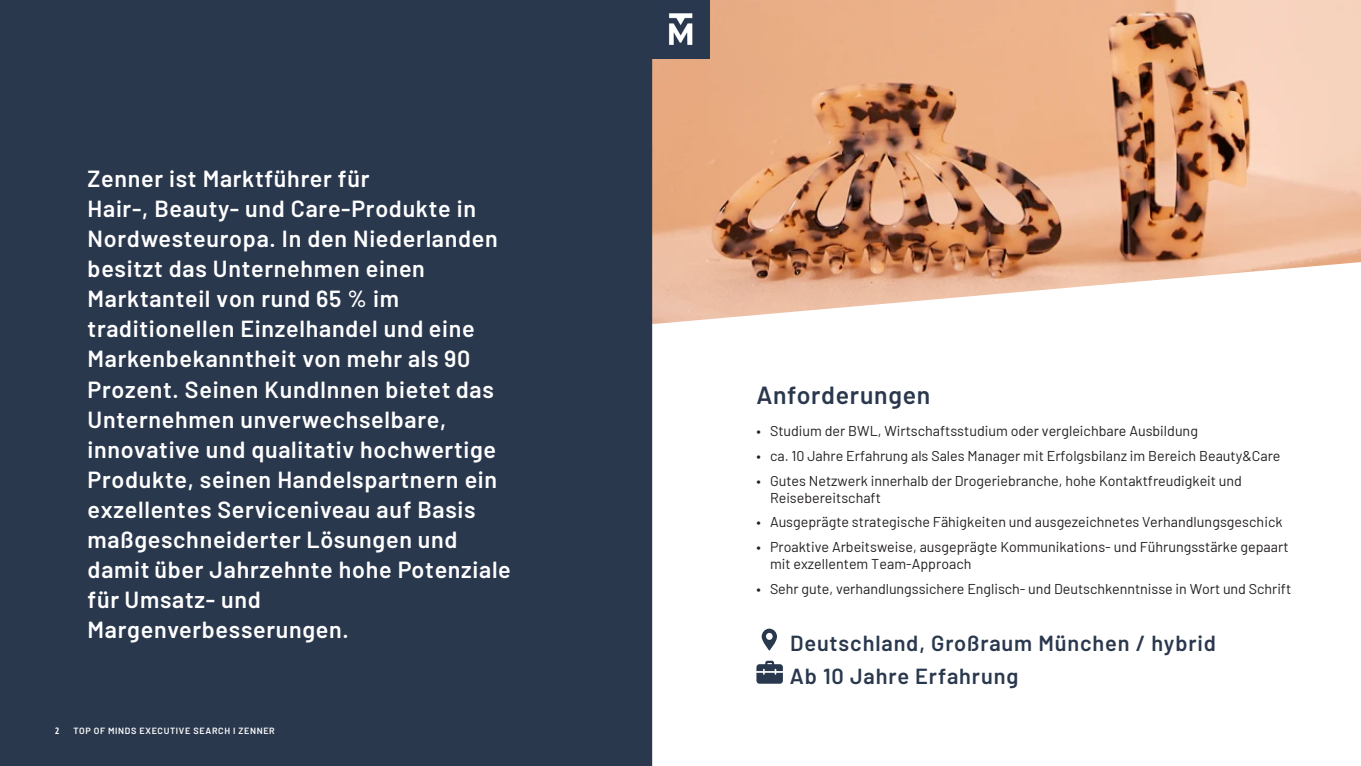
<style>
.page{position:relative;width:1361px;height:766px;background:#fff}
.page>*{position:absolute;margin:0;border:0;box-sizing:border-box;transform-origin:0 0}
.t1{font:600 24.75px "Barlow";letter-spacing:.03em;color:#2a384e}
.t2{font:600 23.25px/30px "Barlow";letter-spacing:.03em;color:#fff}
.t3{font:600 21.75px "Barlow";letter-spacing:.04em;color:#2a384e}
.t4{font:14.25px/17.1px "Barlow";color:#231f20}
.t5{font:600 9px "Barlow";letter-spacing:.07em;color:#fff}
.t6{font:700 condensed 9px "Open Sans";color:#fff}
.s1{font-style:inherit}
</style>
<div class="page">
<img style="left:652px;top:0;width:708px;height:262px">
<svg style="left:652px;top:262px;width:709px;height:503px"></svg>
<div style="left:0;top:0;width:652px;height:765px;background:#2a384e"></div>
<img style="left:652px;top:0;width:57px;height:58px">
<svg style="left:761px;top:628px;width:16px;height:22px"></svg>
<svg style="left:756px;top:660px;width:27px;height:23px"></svg>
<p class="t2" style="left:88px;top:162px;width:425px">Zenner ist Marktführer für<br>Hair-, Beauty- und Care-Produkte in Nordwesteuropa. In den Niederlanden besitzt das Unternehmen einen Marktanteil von rund 65 % im traditionellen Einzelhandel und eine Markenbekanntheit von mehr als 90<br>Prozent. Seinen KundInnen bietet das Unternehmen unverwechselbare, innovative und qualitativ hochwertige Produkte, seinen Handelspartnern ein exzellentes Serviceniveau auf Basis maßgeschneiderter Lösungen und damit über Jahrzehnte hohe Potenziale für Umsatz- und Margenverbesserungen.</p>
<p class="t6" style="left:55px;top:724px;width:6px">2</p>
<p class="t5" style="left:73px;top:724px;width:203px">TOP OF MINDS EXECUTIVE SEARCH I ZENNER</p>
<p class="t1" style="left:756px;top:377px;width:175px">Anforderungen</p>
<p class="t4" style="left:756px;top:421px;width:443px">• Studium der BWL, Wirtschaftsstudium oder vergleichbare Ausbildung</p>
<p class="t4" style="left:756px;top:446px;width:525px">• <span class="s1">ca.</span> 10 Jahre Erfahrung als Sales Manager mit Erfolgsbilanz im Bereich Beauty&amp;Care</p>
<p class="t4" style="left:770px;top:471px;width:473px;text-indent:-13px">• Gutes Netzwerk innerhalb der Drogeriebranche, hohe Kontaktfreudigkeit und<br>Reisebereitschaft</p>
<p class="t4" style="left:756px;top:512px;width:527px">• Ausgeprägte strategische Fähigkeiten und ausgezeichnetes Verhandlungsgeschick</p>
<p class="t4" style="left:770px;top:537px;width:520px;text-indent:-13px">• Proaktive Arbeitsweise, ausgeprägte Kommunikations- und Führungsstärke gepaart mit exzellentem Team-Approach</p>
<p class="t4" style="left:756px;top:579px;width:536px">• Sehr gute, verhandlungssichere Englisch- und Deutschkenntnisse in Wort und Schrift</p>
<p class="t3" style="left:790px;top:626px;width:427px">Deutschland, Großraum München / hybrid</p>
<p class="t3" style="left:790px;top:659px;width:230px">Ab 10 Jahre Erfahrung</p>
</div>
